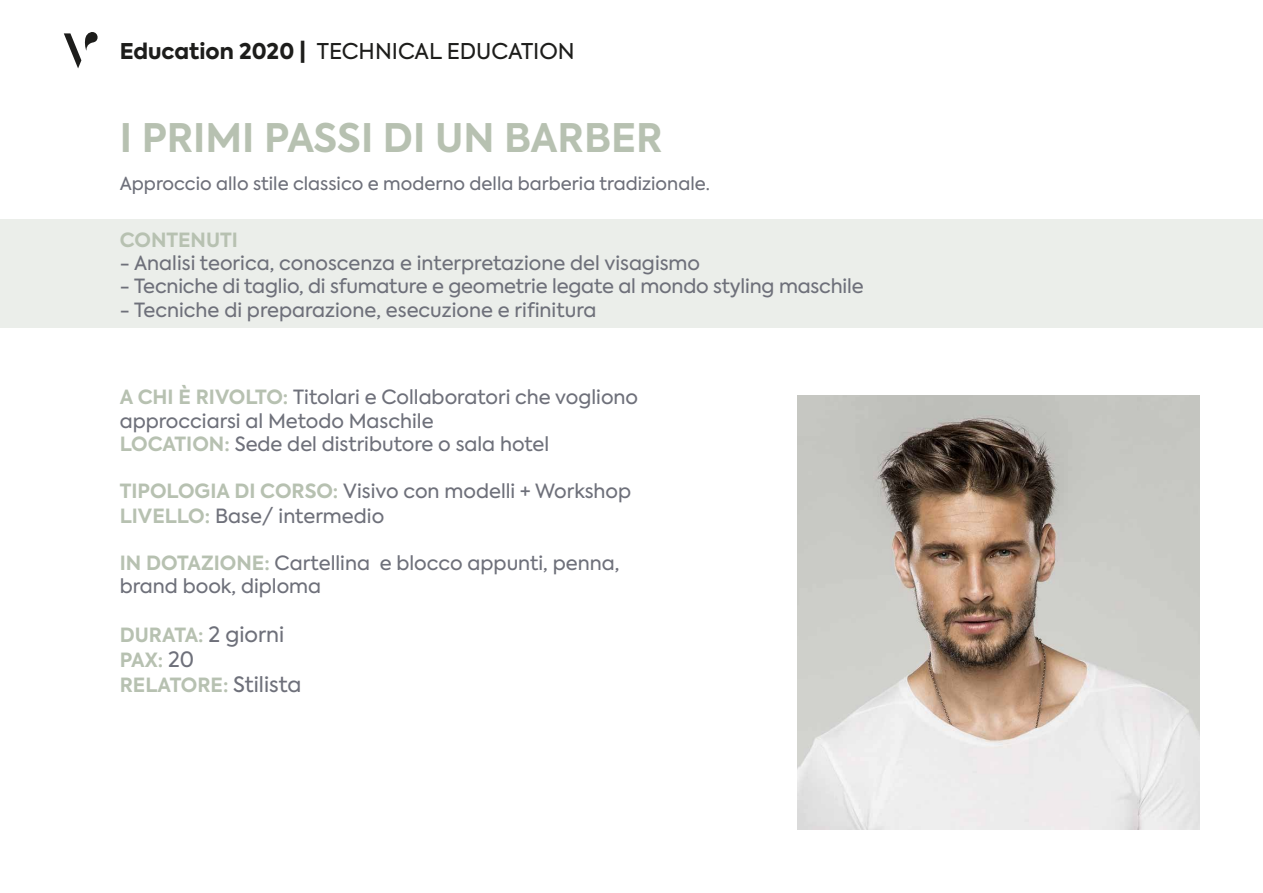
<style>
.page{position:relative;width:1263px;height:893px;background:#fff}
.page>*{position:absolute;margin:0;border:0;box-sizing:border-box;transform-origin:0 0}
.t1{font:700 39.15px "Axiforma";color:#b7c1b1}
.t2{font:21.6px "Axiforma";color:#1d1d1b}
.t3{font:19.5px/23.4px "Axiforma";color:#6e707a}
.t4{font:700 19.5px/25.2px "Axiforma";color:#b7c1b1}
.t5{font:18px "Axiforma";color:#6e707a}
.s1{font-weight:800}
.s2{font-weight:700;color:#b7c1b1}
.s3{font-weight:400;font-size:21px;color:#6e707a}
</style>
<div class="page">
<img style="left:797px;top:395px;width:402px;height:434px">
<div style="left:0;top:219px;width:1263px;height:109px;background:#ebeeea"></div>
<svg style="left:64px;top:32px;width:34px;height:36px"></svg>
<p class="t2" style="left:120px;top:37px;width:456px"><span class="s1">Education 2020 |</span> TECHNICAL EDUCATION</p>
<h1 class="t1" style="left:120px;top:111px;width:544px">I PRIMI PASSI DI UN BARBER</h1>
<p class="t5" style="left:120px;top:172px;width:592px">Approccio allo stile classico e moderno della barberia tradizionale.</p>
<p class="t4" style="left:120px;top:227px;width:120px">CONTENUTI</p>
<p class="t3" style="left:120px;top:252px;width:582px">- Analisi teorica, conoscenza e interpretazione del visagismo</p>
<p class="t3" style="left:120px;top:275px;width:745px">- Tecniche di taglio, di sfumature e geometrie legate al mondo styling maschile</p>
<p class="t3" style="left:120px;top:298px;width:478px">- Tecniche di preparazione, esecuzione e rifinitura</p>
<p class="t3" style="left:120px;top:386px;width:520px"><span class="s2">A CHI È RIVOLTO:</span> Titolari e Collaboratori che vogliono approcciarsi al Metodo Maschile<br><span class="s2">LOCATION:</span> Sede del distributore o sala hotel</p>
<p class="t3" style="left:120px;top:479px;width:513px;line-height:25.2px"><span class="s2">TIPOLOGIA DI CORSO:</span> Visivo con modelli + Workshop<br><span class="s2">LIVELLO:</span> Base/ intermedio</p>
<p class="t3" style="left:120px;top:551px;width:501px"><span class="s2">IN DOTAZIONE:</span> Cartellina e blocco appunti, penna, brand book, diploma</p>
<p class="t4" style="left:120px;top:623px;width:183px">DURATA: <span class="s3">2 giorni<br></span>PAX: <span class="s3">20<br></span>RELATORE: <span class="s3">Stilista</span></p>
</div>
